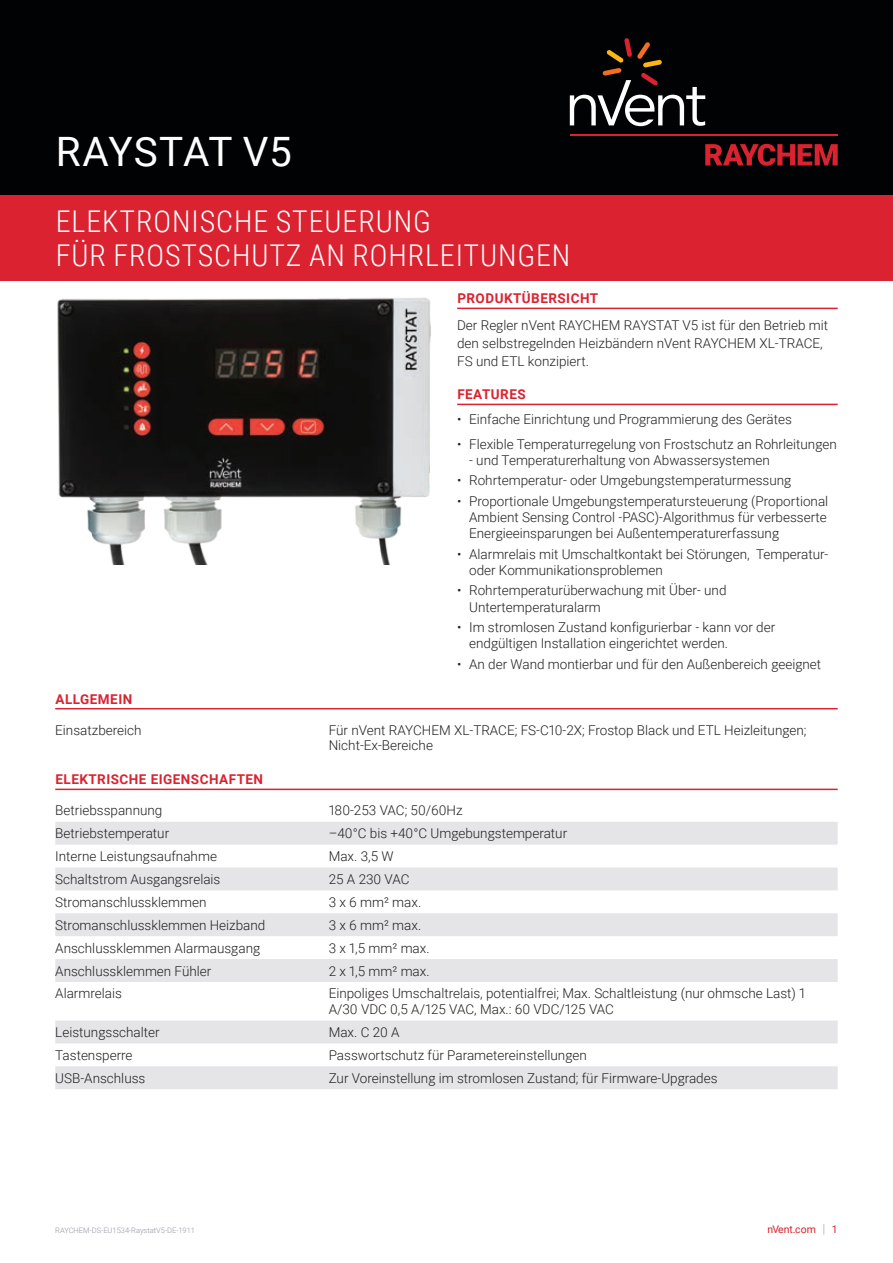
<style>
.page{position:relative;width:893px;height:1263px;background:#fff}
.page>*{position:absolute;margin:0;border:0;box-sizing:border-box;transform-origin:0 0}
.Page_1_Header_-_nVen{font:40.5px "Roboto";letter-spacing:.02em;color:#fff}
.Page_1_Subhead_Black{font:300 30px/33.8px "Roboto Condensed";letter-spacing:.03em;color:#fff}
.Text_-_nVent_Data_Sh{font:300 13.5px/16.2px "Roboto";color:#231f20}
.Table_Text_-_nVent_D{font:300 13.5px/15.8px "Roboto";color:#231f20}
.Subhead_-_nVent_Data{font:700 13.5px "Roboto";letter-spacing:.035em;color:#db2230}
.t1{font:10.5px "Roboto";color:#db2230}
.t2{font:300 7.5px "Roboto";color:#8f959e}
.s1{font-weight:300;font-size:12.6px;color:#8f959e}
</style>
<div class="page">
<div style="left:0;top:0;width:893px;height:196px;background:#010203"></div>
<svg style="left:705px;top:144px;width:133px;height:22px"></svg>
<hr style="left:570px;top:134px;width:268px;height:2px;background:#db2230">
<svg style="left:570px;top:38px;width:135px;height:88px"></svg>
<div style="left:0;top:196px;width:893px;height:85px;background:#db2230"></div>
<hr style="left:457px;top:308px;width:381px;height:1px;background:#db2230">
<hr style="left:457px;top:404px;width:381px;height:1px;background:#db2230">
<img style="left:57px;top:298px;width:374px;height:267px">
<hr style="left:55px;top:708px;width:783px;height:1px;background:#db2230">
<hr style="left:55px;top:789px;width:783px;height:1px;background:#db2230">
<svg style="left:55px;top:822px;width:783px;height:267px;fill:#ececee"></svg>
<p class="Page_1_Header_-_nVen" style="left:56px;top:123px;width:237px">RAYSTAT V5</p>
<p class="Page_1_Subhead_Black" style="left:56px;top:203px;width:516px">ELEKTRONISCHE STEUERUNG<br>FÜR FROSTSCHUTZ AN ROHRLEITUNGEN</p>
<p class="Subhead_-_nVent_Data" style="left:457px;top:289px;width:142px">PRODUKTÜBERSICHT</p>
<p class="Text_-_nVent_Data_Sh" style="left:457px;top:316px;width:373px;line-height:18px">Der Regler nVent RAYCHEM RAYSTAT V5 ist für den Betrieb mit den selbstregelnden Heizbändern nVent RAYCHEM XL-TRACE,<br>FS und ETL konzipiert.</p>
<p class="Subhead_-_nVent_Data" style="left:457px;top:385px;width:70px">FEATURES</p>
<p class="Text_-_nVent_Data_Sh" style="left:457px;top:411px;width:336px">• Einfache Einrichtung und Programmierung des Gerätes</p>
<p class="Text_-_nVent_Data_Sh" style="left:457px;top:435px;width:381px">• Flexible Temperaturregelung von Frostschutz an Rohrleitungen</p>
<p class="Text_-_nVent_Data_Sh" style="left:469px;top:452px;width:302px">- und Temperaturerhaltung von Abwassersystemen</p>
<p class="Text_-_nVent_Data_Sh" style="left:457px;top:472px;width:336px">• Rohrtemperatur- oder Umgebungstemperaturmessung</p>
<p class="Text_-_nVent_Data_Sh" style="left:469px;top:492px;width:361px;text-align:justify;text-indent:-12px">• Proportionale Umgebungstemperatursteuerung (Proportional Ambient Sensing Control -PASC)-Algorithmus für verbesserte Energieeinsparungen bei Außentemperaturerfassung</p>
<p class="Text_-_nVent_Data_Sh" style="left:469px;top:545px;width:361px;text-indent:-12px">• Alarmrelais mit Umschaltkontakt bei Störungen, Temperatur&shy;oder Kommunikationsproblemen</p>
<p class="Text_-_nVent_Data_Sh" style="left:469px;top:582px;width:259px;text-indent:-12px">• Rohrtemperaturüberwachung mit Über- und<br>Untertemperaturalarm</p>
<p class="Text_-_nVent_Data_Sh" style="left:469px;top:619px;width:308px;text-indent:-12px">• Im stromlosen Zustand konfigurierbar - kann vor der endgültigen Installation eingerichtet werden.</p>
<p class="Text_-_nVent_Data_Sh" style="left:457px;top:655px;width:366px">• An der Wand montierbar und für den Außenbereich geeignet</p>
<p class="Subhead_-_nVent_Data" style="left:56px;top:689px;width:78px">ALLGEMEIN</p>
<p class="Table_Text_-_nVent_D" style="left:55px;top:721px;width:88px">Einsatzbereich</p>
<p class="Table_Text_-_nVent_D" style="left:329px;top:721px;width:479px">Für nVent RAYCHEM XL-TRACE; FS-C10-2X; Frostop Black und ETL Heizleitungen;<br>Nicht-Ex-Bereiche</p>
<p class="Subhead_-_nVent_Data" style="left:56px;top:770px;width:209px">ELEKTRISCHE EIGENSCHAFTEN</p>
<p class="Table_Text_-_nVent_D" style="left:55px;top:802px;width:109px">Betriebsspannung</p>
<p class="Table_Text_-_nVent_D" style="left:329px;top:802px;width:135px">180-253 VAC; 50/60Hz</p>
<p class="Table_Text_-_nVent_D" style="left:55px;top:825px;width:115px">Betriebstemperatur</p>
<p class="Table_Text_-_nVent_D" style="left:329px;top:825px;width:240px">–40°C bis +40°C Umgebungstemperatur</p>
<p class="Table_Text_-_nVent_D" style="left:55px;top:848px;width:163px">Interne Leistungsaufnahme</p>
<p class="Table_Text_-_nVent_D" style="left:329px;top:848px;width:66px">Max. 3,5 W</p>
<p class="Table_Text_-_nVent_D" style="left:55px;top:871px;width:167px">Schaltstrom Ausgangsrelais</p>
<p class="Table_Text_-_nVent_D" style="left:329px;top:871px;width:82px">25 A 230 VAC</p>
<p class="Table_Text_-_nVent_D" style="left:55px;top:894px;width:153px">Stromanschlussklemmen</p>
<p class="Table_Text_-_nVent_D" style="left:329px;top:894px;width:94px">3 x 6 mm² max.</p>
<p class="Table_Text_-_nVent_D" style="left:55px;top:917px;width:212px">Stromanschlussklemmen Heizband</p>
<p class="Table_Text_-_nVent_D" style="left:329px;top:917px;width:94px">3 x 6 mm² max.</p>
<p class="Table_Text_-_nVent_D" style="left:55px;top:939px;width:206px">Anschlussklemmen Alarmausgang</p>
<p class="Table_Text_-_nVent_D" style="left:329px;top:939px;width:102px">3 x 1,5 mm² max.</p>
<p class="Table_Text_-_nVent_D" style="left:55px;top:962px;width:158px">Anschlussklemmen Fühler</p>
<p class="Table_Text_-_nVent_D" style="left:329px;top:962px;width:102px">2 x 1,5 mm² max.</p>
<p class="Table_Text_-_nVent_D" style="left:55px;top:985px;width:68px">Alarmrelais</p>
<p class="Table_Text_-_nVent_D" style="left:329px;top:985px;width:478px">Einpoliges Umschaltrelais, potentialfrei; Max. Schaltleistung (nur ohmsche Last) 1<br>A/30 VDC 0,5 A/125 VAC, Max.: 60 VDC/125 VAC</p>
<p class="Table_Text_-_nVent_D" style="left:55px;top:1024px;width:106px">Leistungsschalter</p>
<p class="Table_Text_-_nVent_D" style="left:329px;top:1024px;width:72px">Max. C 20 A</p>
<p class="Table_Text_-_nVent_D" style="left:55px;top:1047px;width:79px">Tastensperre</p>
<p class="Table_Text_-_nVent_D" style="left:329px;top:1047px;width:260px">Passwortschutz für Parametereinstellungen</p>
<p class="Table_Text_-_nVent_D" style="left:55px;top:1070px;width:92px">USB-Anschluss</p>
<p class="Table_Text_-_nVent_D" style="left:329px;top:1070px;width:390px">Zur Voreinstellung im stromlosen Zustand; für Firmware-Upgrades</p>
<p class="t2" style="left:55px;top:1225px;width:141px">RAYCHEM-DS-EU1534-RaystatV5-DE-1911</p>
<p class="t1" style="left:767px;top:1222px;width:72px">nVent.com <span class="s1">|</span> 1</p>
</div>
